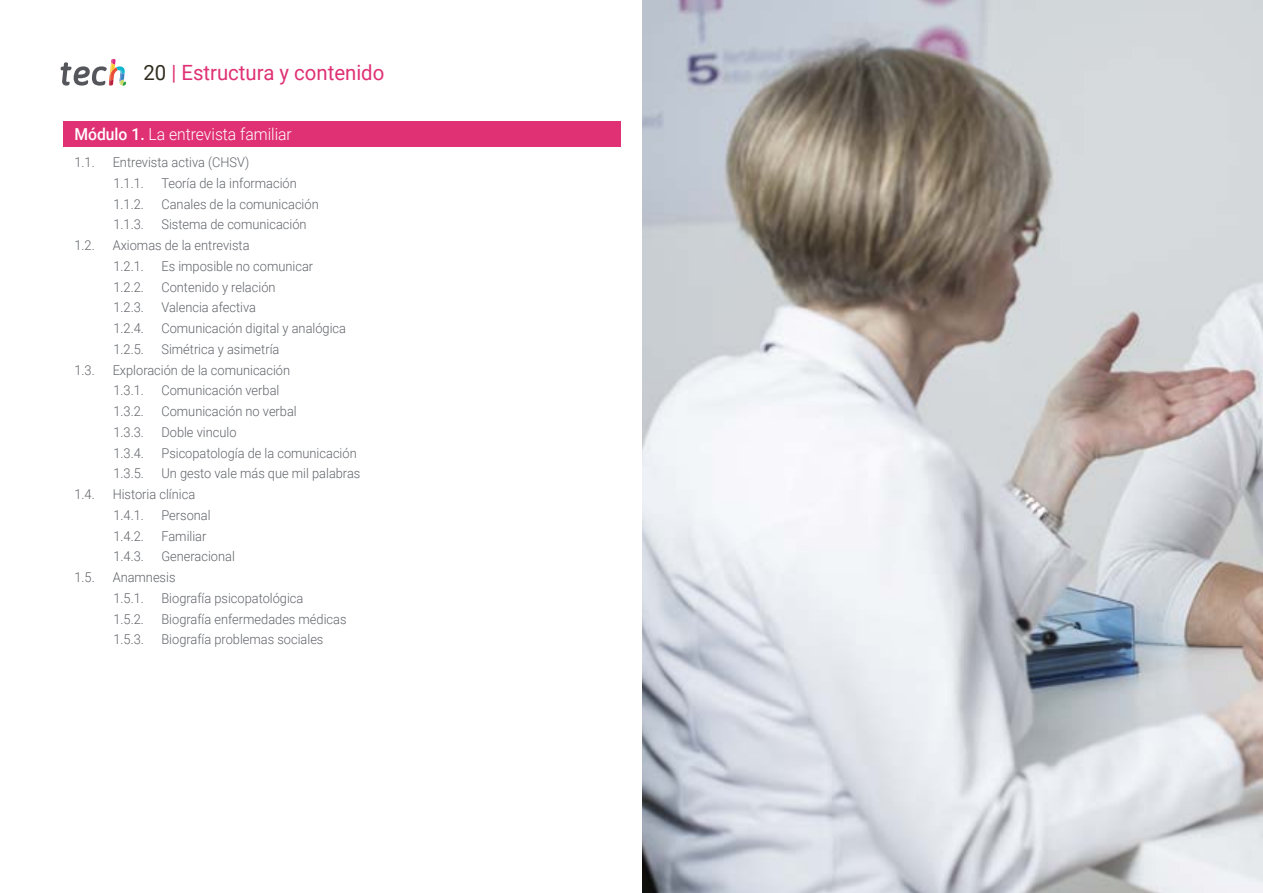
<style>
.page{position:relative;width:1263px;height:893px;background:#fff}
.page>*{position:absolute;margin:0;border:0;box-sizing:border-box;transform-origin:0 0}
.t1{font:21px "Roboto";color:#df3174}
.t2{font:300 16.5px "Roboto";color:#fff;scale:.95 1}
.t3{font:300 13.5px/20.7px "Roboto";color:#61646a;scale:.95 1}
.s1{color:#312e20}
.s2{font-weight:500}
</style>
<div class="page">
<img style="left:642px;top:0;width:621px;height:893px">
<div style="left:63px;top:121px;width:558px;height:25px;background:#df3174"></div>
<svg style="left:61px;top:59px;width:65px;height:27px"></svg>
<h1 class="t1" style="left:144px;top:57px;width:242px"><span class="s1">20</span> | Estructura y contenido</h1>
<p class="t2" style="left:74px;top:123px;width:230px"><span class="s2">Módulo 1.</span> La entrevista familiar</p>
<p class="t3" style="left:74px;top:151px;width:23px">1.1.</p>
<p class="t3" style="left:113px;top:151px;width:145px">Entrevista activa (CHSV)<br>1.1.1.</p>
<p class="t3" style="left:161px;top:172px;width:144px">Teoría de la información</p>
<p class="t3" style="left:113px;top:193px;width:34px">1.1.2.</p>
<p class="t3" style="left:161px;top:193px;width:167px">Canales de la comunicación</p>
<p class="t3" style="left:113px;top:214px;width:34px">1.1.3.</p>
<p class="t3" style="left:161px;top:214px;width:154px">Sistema de comunicación</p>
<p class="t3" style="left:74px;top:234px;width:23px">1.2.</p>
<p class="t3" style="left:113px;top:234px;width:146px">Axiomas de la entrevista<br>1.2.1.</p>
<p class="t3" style="left:161px;top:255px;width:161px">Es imposible no comunicar</p>
<p class="t3" style="left:113px;top:276px;width:34px">1.2.2.</p>
<p class="t3" style="left:161px;top:276px;width:122px">Contenido y relación</p>
<p class="t3" style="left:113px;top:297px;width:34px">1.2.3.</p>
<p class="t3" style="left:161px;top:297px;width:101px">Valencia afectiva</p>
<p class="t3" style="left:113px;top:317px;width:34px">1.2.4.</p>
<p class="t3" style="left:161px;top:317px;width:196px">Comunicación digital y analógica</p>
<p class="t3" style="left:113px;top:338px;width:34px">1.2.5.</p>
<p class="t3" style="left:161px;top:338px;width:126px">Simétrica y asimetría</p>
<p class="t3" style="left:74px;top:359px;width:23px">1.3.</p>
<p class="t3" style="left:113px;top:359px;width:188px">Exploración de la comunicación<br>1.3.1.</p>
<p class="t3" style="left:161px;top:380px;width:126px">Comunicación verbal</p>
<p class="t3" style="left:113px;top:400px;width:34px">1.3.2.</p>
<p class="t3" style="left:161px;top:400px;width:144px">Comunicación no verbal</p>
<p class="t3" style="left:113px;top:421px;width:34px">1.3.3.</p>
<p class="t3" style="left:161px;top:421px;width:81px">Doble vinculo</p>
<p class="t3" style="left:113px;top:442px;width:34px">1.3.4.</p>
<p class="t3" style="left:161px;top:442px;width:207px">Psicopatología de la comunicación</p>
<p class="t3" style="left:113px;top:463px;width:34px">1.3.5.</p>
<p class="t3" style="left:161px;top:463px;width:211px">Un gesto vale más que mil palabras</p>
<p class="t3" style="left:74px;top:483px;width:23px">1.4.</p>
<p class="t3" style="left:113px;top:483px;width:88px">Historia clínica<br>1.4.1.</p>
<p class="t3" style="left:161px;top:504px;width:53px">Personal</p>
<p class="t3" style="left:113px;top:525px;width:34px">1.4.2.</p>
<p class="t3" style="left:161px;top:525px;width:49px">Familiar</p>
<p class="t3" style="left:113px;top:546px;width:34px">1.4.3.</p>
<p class="t3" style="left:161px;top:546px;width:79px">Generacional</p>
<p class="t3" style="left:74px;top:566px;width:23px">1.5.</p>
<p class="t3" style="left:113px;top:566px;width:68px">Anamnesis<br>1.5.1.</p>
<p class="t3" style="left:161px;top:587px;width:151px">Biografía psicopatológica</p>
<p class="t3" style="left:113px;top:608px;width:34px">1.5.2.</p>
<p class="t3" style="left:161px;top:608px;width:196px">Biografía enfermedades médicas</p>
<p class="t3" style="left:113px;top:629px;width:34px">1.5.3.</p>
<p class="t3" style="left:161px;top:629px;width:172px">Biografía problemas sociales</p>
</div>
